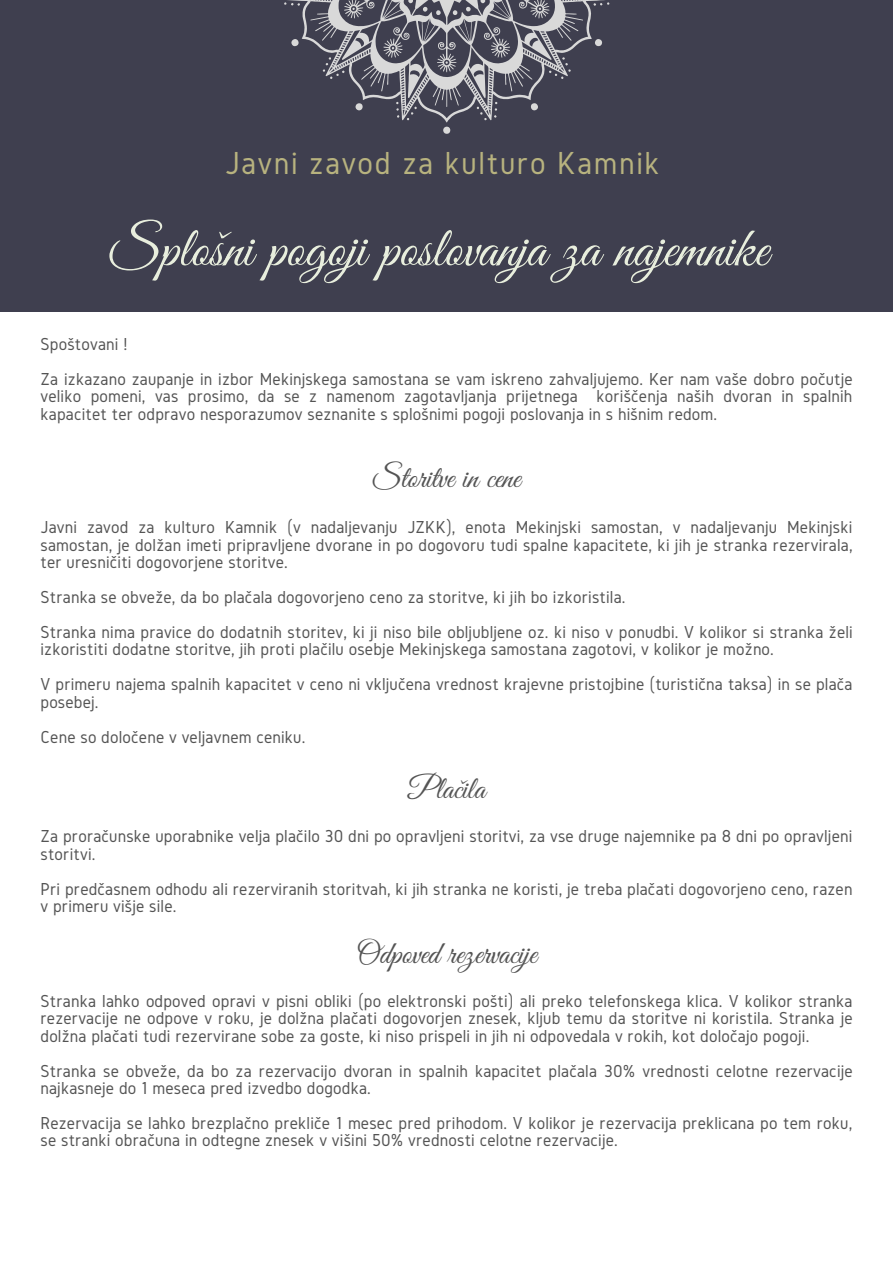
<style>
.page{position:relative;width:893px;height:1263px;background:#fff}
.page>*{position:absolute;margin:0;border:0;box-sizing:border-box;transform-origin:0 0}
.t1{font:56.25px "Great Vibes";color:#e8eedd}
.t2{font:33.08px "Gidole";letter-spacing:.05em;color:#b8b37f}
.t3{font:31.5px "Great Vibes";color:#545454}
.t4{font:18px/17.5px "Gidole";letter-spacing:.01em;color:#545454}
</style>
<div class="page">
<div style="left:0;top:0;width:893px;height:311px;background:#3f3f4f"></div>
<svg style="left:284px;top:0;width:326px;height:134px"></svg>
<p class="t2" style="left:225px;top:145px;width:436px">Javni zavod za kulturo Kamnik</p>
<p class="t1" style="left:109px;top:217px;width:660px">Splošni pogoji poslovanja za najemnike</p>
<p class="t4" style="left:41px;top:335px;width:89px">Spoštovani !</p>
<p class="t4" style="left:41px;top:370px;width:813px;text-align:justify">Za izkazano zaupanje in izbor Mekinjskega samostana se vam iskreno zahvaljujemo. Ker nam vaše dobro počutje veliko pomeni, vas prosimo, da se z namenom zagotavljanja prijetnega koriščenja naših dvoran in spalnih kapacitet ter odpravo nesporazumov seznanite s splošnimi pogoji poslovanja in s hišnim redom.</p>
<p class="t3" style="left:373px;top:460px;width:149px">Storitve in cene</p>
<p class="t4" style="left:41px;top:518px;width:813px;text-align:justify">Javni zavod za kulturo Kamnik (v nadaljevanju JZKK), enota Mekinjski samostan, v nadaljevanju Mekinjski samostan, je dolžan imeti pripravljene dvorane in po dogovoru tudi spalne kapacitete, ki jih je stranka rezervirala, ter uresničiti dogovorjene storitve.</p>
<p class="t4" style="left:41px;top:588px;width:586px">Stranka se obveže, da bo plačala dogovorjeno ceno za storitve, ki jih bo izkoristila.</p>
<p class="t4" style="left:41px;top:623px;width:814px">Stranka nima pravice do dodatnih storitev, ki ji niso bile obljubljene oz. ki niso v ponudbi. V kolikor si stranka želi izkoristiti dodatne storitve, jih proti plačilu osebje Mekinjskega samostana zagotovi, v kolikor je možno.</p>
<p class="t4" style="left:41px;top:675px;width:813px">V primeru najema spalnih kapacitet v ceno ni vključena vrednost krajevne pristojbine (turistična taksa) in se plača posebej.</p>
<p class="t4" style="left:41px;top:728px;width:266px">Cene so določene v veljavnem ceniku.</p>
<p class="t3" style="left:408px;top:771px;width:79px">Plačila</p>
<p class="t4" style="left:41px;top:827px;width:813px">Za proračunske uporabnike velja plačilo 30 dni po opravljeni storitvi, za vse druge najemnike pa 8 dni po opravljeni storitvi.</p>
<p class="t4" style="left:41px;top:879px;width:813px">Pri predčasnem odhodu ali rezerviranih storitvah, ki jih stranka ne koristi, je treba plačati dogovorjeno ceno, razen v primeru višje sile.</p>
<p class="t3" style="left:357px;top:936px;width:182px">Odpoved rezervacije</p>
<p class="t4" style="left:41px;top:992px;width:813px;text-align:justify">Stranka lahko odpoved opravi v pisni obliki (po elektronski pošti) ali preko telefonskega klica. V kolikor stranka rezervacije ne odpove v roku, je dolžna plačati dogovorjen znesek, kljub temu da storitve ni koristila. Stranka je dolžna plačati tudi rezervirane sobe za goste, ki niso prispeli in jih ni odpovedala v rokih, kot določajo pogoji.</p>
<p class="t4" style="left:41px;top:1061px;width:814px">Stranka se obveže, da bo za rezervacijo dvoran in spalnih kapacitet plačala 30% vrednosti celotne rezervacije najkasneje do 1 meseca pred izvedbo dogodka.</p>
<p class="t4" style="left:41px;top:1114px;width:813px">Rezervacija se lahko brezplačno prekliče 1 mesec pred prihodom. V kolikor je rezervacija preklicana po tem roku, se stranki obračuna in odtegne znesek v višini 50% vrednosti celotne rezervacije.</p>
</div>
